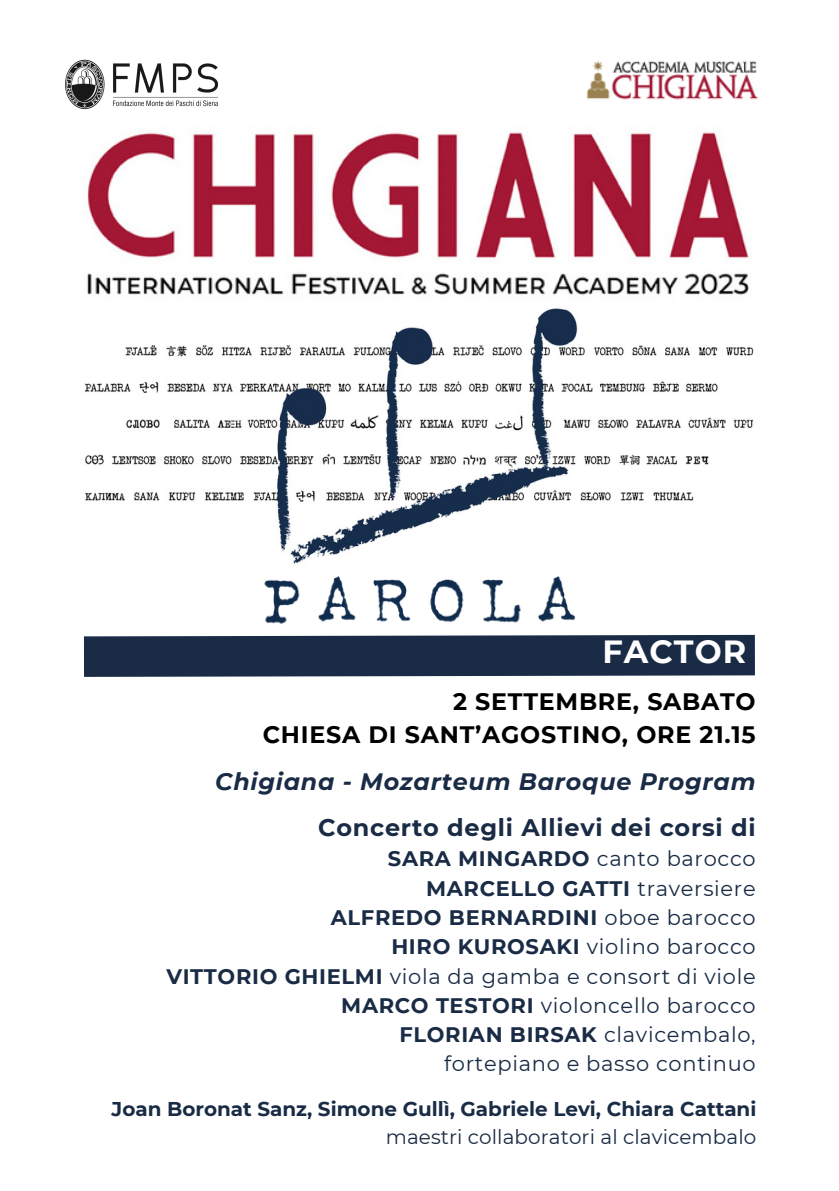
<style>
.page{position:relative;width:839px;height:1191px;background:#fff}
.page>*{position:absolute;margin:0;border:0;box-sizing:border-box;transform-origin:0 0}
.t1{font:700 32px "Montserrat";letter-spacing:.03em;color:#fff}
.t2{font:700 24px "Montserrat";letter-spacing:.03em;color:#192b45}
.t3{font:700 23.8px "Montserrat";letter-spacing:.03em;color:#000}
.t4{font:italic 700 23.8px "Montserrat";letter-spacing:.03em;color:#192b45}
.t5{font:21px "Montserrat";letter-spacing:.03em;color:#192b45}
.t6{font:700 21px "Montserrat";letter-spacing:.03em;color:#192b45}
.t7{font:700 20px "Montserrat";color:#192b45}
.t8{font:20px "Montserrat";letter-spacing:.005em;color:#192b45}
.s1{font-weight:400}
.s2{font-weight:700}
</style>
<div class="page">
<img style="left:85px;top:132px;width:669px;height:432px">
<svg style="left:83px;top:634px;width:672px;height:43px;background:#24354d"></svg>
<img style="left:65px;top:59px;width:154px;height:51px">
<img style="left:586px;top:61px;width:172px;height:39px">
<img style="left:252px;top:576px;width:335px;height:59px">
<p class="t1" style="left:602px;top:632px;width:145px">FACTOR</p>
<p class="t3" style="left:453px;top:687px;width:304px">2 SETTEMBRE, SABATO</p>
<p class="t3" style="left:263px;top:720px;width:494px">CHIESA DI SANT’AGOSTINO, ORE 21.15</p>
<p class="t4" style="left:215px;top:767px;width:542px">Chigiana - Mozarteum Baroque Program</p>
<p class="t2" style="left:318px;top:813px;width:439px">Concerto degli Allievi dei corsi di</p>
<p class="t6" style="left:388px;top:846px;width:369px">SARA MINGARDO <span class="s1">canto barocco</span></p>
<p class="t6" style="left:426px;top:875px;width:331px">MARCELLO GATTI <span class="s1">traversiere</span></p>
<p class="t6" style="left:331px;top:905px;width:426px">ALFREDO BERNARDINI <span class="s1">oboe barocco</span></p>
<p class="t5" style="left:391px;top:934px;width:366px"><span class="s2">HIRO KUROSAKI</span> violino barocco</p>
<p class="t5" style="left:166px;top:963px;width:590px"><span class="s2">VITTORIO GHIELMI</span> viola da gamba e consort di viole</p>
<p class="t5" style="left:341px;top:993px;width:416px"><span class="s2">MARCO TESTORI</span> violoncello barocco</p>
<p class="t6" style="left:399px;top:1022px;width:358px">FLORIAN BIRSAK <span class="s1">clavicembalo,</span></p>
<p class="t5" style="left:444px;top:1051px;width:313px">fortepiano e basso continuo</p>
<p class="t7" style="left:111px;top:1097px;width:646px">Joan Boronat Sanz, Simone Gullì, Gabriele Levi, Chiara Cattani</p>
<p class="t8" style="left:386px;top:1125px;width:372px">maestri collaboratori al clavicembalo</p>
</div>
